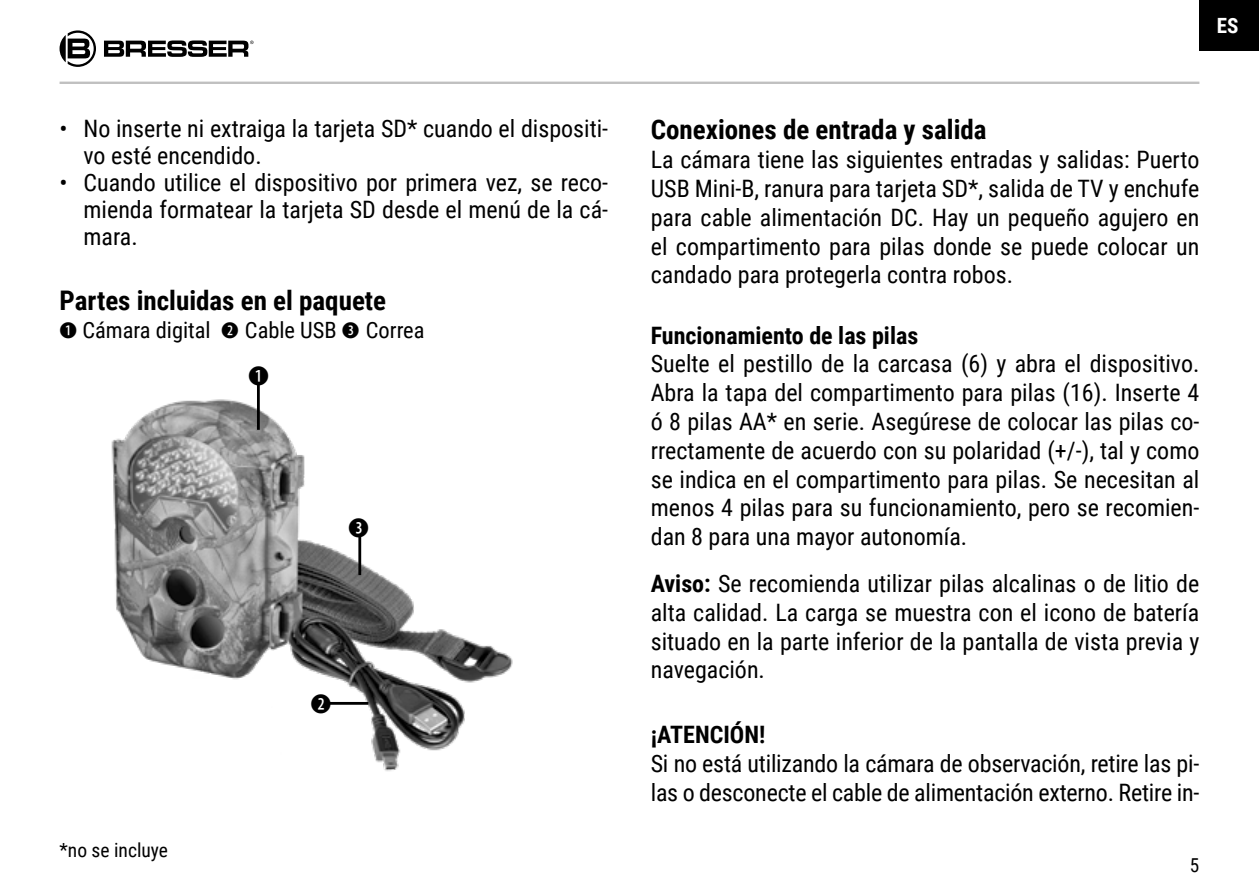
<style>
.page{position:relative;width:1259px;height:893px;background:#fff}
.page>*{position:absolute;margin:0;border:0;box-sizing:border-box;transform-origin:0 0}
.t1{font:700 27px "Roboto Condensed";color:#000}
.t2{font:26.7px "Combi Numerals Solid";color:#000}
.t3{font:24px/28.8px "Roboto Condensed";color:#000;text-align:justify}
.t4{font:700 24px "Roboto Condensed";color:#000}
.t5{font:22.5px "Roboto Condensed";color:#000}
.t6{font:700 21px "Roboto Condensed";color:#fff}
.t7{font:19.5px "Roboto Condensed";color:#000}
.t8{font:19.2px "Roboto Condensed";color:#000}
.s1{font-family:"Combi Numerals Solid"}
.s2{font-weight:700}
</style>
<div class="page">
<svg style="left:104px;top:40px;width:149px;height:17px"></svg>
<svg style="left:60px;top:30px;width:36px;height:37px"></svg>
<hr style="left:60px;top:82px;width:1139px;height:2px;background:#000">
<div style="left:1199px;top:0;width:60px;height:51px;background:#000"></div>
<img style="left:111px;top:399px;width:402px;height:372px">
<hr style="left:358px;top:537px;width:3px;height:38px;background:#000">
<hr style="left:257px;top:383px;width:3px;height:47px;background:#000">
<hr style="left:327px;top:702px;width:41px;height:3px;background:#000">
<p class="t3" style="left:84px;top:114px;width:526px;line-height:27px;text-indent:-24px">• No inserte ni extraiga la tarjeta SD* cuando el dispositi&shy;vo esté encendido.</p>
<p class="t3" style="left:84px;top:168px;width:526px;line-height:27px;text-indent:-24px">• Cuando utilice el dispositivo por primera vez, se reco&shy;mienda formatear la tarjeta SD desde el menú de la cá&shy;mara.</p>
<p class="t1" style="left:60px;top:281px;width:328px">Partes incluidas en el paquete</p>
<p class="t5" style="left:60px;top:315px;width:366px"><span class="s1">B</span> Cámara digital <span class="s1">C</span> Cable USB <span class="s1">D</span> Correa</p>
<p class="t2" style="left:248px;top:360px;width:22px">B</p>
<p class="t7" style="left:60px;top:836px;width:110px">*no se incluye</p>
<p class="t2" style="left:348px;top:512px;width:22px">D</p>
<p class="t2" style="left:310px;top:688px;width:22px">C</p>
<p class="t6" style="left:1217px;top:11px;width:23px">ES</p>
<p class="t1" style="left:651px;top:111px;width:337px">Conexiones de entrada y salida</p>
<p class="t3" style="left:651px;top:144px;width:550px">La cámara tiene las siguientes entradas y salidas: Puerto USB Mini-B, ranura para tarjeta SD*, salida de TV y enchufe para cable alimentación DC. Hay un pequeño agujero en el compartimento para pilas donde se puede colocar un candado para protegerla contra robos.</p>
<p class="t4" style="left:651px;top:318px;width:269px">Funcionamiento de las pilas</p>
<p class="t3" style="left:651px;top:349px;width:550px">Suelte el pestillo de la carcasa (6) y abra el dispositivo.<br>Abra la tapa del compartimento para pilas (16). Inserte 4 ó 8 pilas AA* en serie. Asegúrese de colocar las pilas co&shy;rrectamente de acuerdo con su polaridad (+/-), tal y como se indica en el compartimento para pilas. Se necesitan al menos 4 pilas para su funcionamiento, pero se recomien&shy;dan 8 para una mayor autonomía.</p>
<p class="t3" style="left:651px;top:568px;width:550px"><span class="s2">Aviso:</span> Se recomienda utilizar pilas alcalinas o de litio de alta calidad. La carga se muestra con el icono de batería situado en la parte inferior de la pantalla de vista previa y navegación.</p>
<p class="t4" style="left:651px;top:718px;width:116px">¡ATENCIÓN!</p>
<p class="t3" style="left:651px;top:748px;width:550px">Si no está utilizando la cámara de observación, retire las pi&shy;las o desconecte el cable de alimentación externo. Retire in-</p>
<p class="t8" style="left:1190px;top:852px;width:11px">5</p>
</div>
